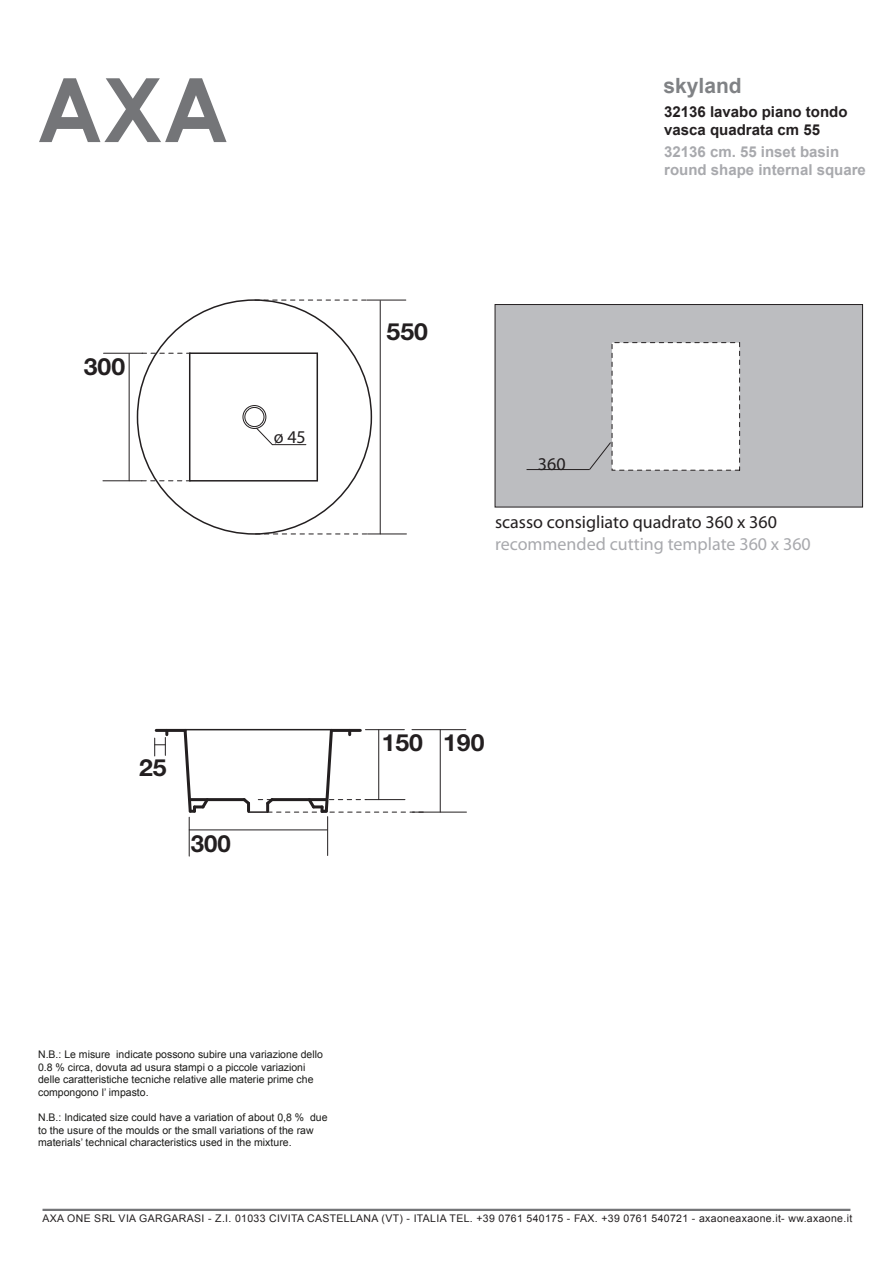
<style>
.page{position:relative;width:893px;height:1263px;background:#fff}
.page>*{position:absolute;margin:0;border:0;box-sizing:border-box;transform-origin:0 0}
.t1{font:700 23.7px "Helvetica Neue LT Std";color:#231f20;scale:1.05 1}
.t2{font:700 23.7px "Helvetica Neue LT Std";color:#231f20}
.t3{font:700 21px "Arial";color:#808285}
.t4{font:18px "Myriad Pro";color:#231f20}
.t5{font:18px "Myriad Pro";color:#a8a9ad}
.t6{font:700 15px/18px "Arial";color:#a8a9ad}
.t7{font:700 15px/18px "Arial";color:#231f20}
.t8{font:10.5px/12.6px "Arial";color:#1b1b19}
.t9{font:10.5px "Arial";letter-spacing:.035em;color:#231f20}
</style>
<div class="page">
<div style="left:495px;top:304px;width:368px;height:203px;background:#bcbdc0;border:1px solid #231f20"></div>
<hr style="left:43px;top:1209px;width:807px;height:2px;background:#747578">
<svg style="left:39px;top:78px;width:188px;height:64px"></svg>
<svg style="left:142px;top:353px;width:47px;height:1px"></svg>
<svg style="left:273px;top:300px;width:94px;height:1px"></svg>
<svg style="left:273px;top:533px;width:95px;height:1px"></svg>
<svg style="left:142px;top:480px;width:47px;height:1px"></svg>
<hr style="left:380px;top:301px;width:1px;height:233px;background:#231f20">
<hr style="left:368px;top:533px;width:38px;height:1px;background:#231f20">
<hr style="left:367px;top:300px;width:39px;height:1px;background:#231f20">
<hr style="left:440px;top:730px;width:1px;height:82px;background:#231f20">
<hr style="left:413px;top:812px;width:53px;height:1px;background:#231f20">
<hr style="left:412px;top:729px;width:54px;height:1px;background:#231f20">
<hr style="left:189px;top:829px;width:138px;height:1px;background:#231f20">
<hr style="left:189px;top:817px;width:1px;height:39px;background:#231f20">
<hr style="left:327px;top:817px;width:1px;height:38px;background:#231f20">
<hr style="left:129px;top:354px;width:1px;height:127px;background:#231f20">
<hr style="left:103px;top:480px;width:39px;height:1px;background:#231f20">
<hr style="left:104px;top:353px;width:38px;height:1px;background:#231f20">
<div style="left:244px;top:407px;width:20px;height:20px;border:1px solid #231f20;border-radius:50%"></div>
<div style="left:243px;top:405px;width:23px;height:24px;border:1px solid #231f20;border-radius:50%"></div>
<hr style="left:156px;top:729px;width:29px;height:3px;background:#231f20">
<hr style="left:191px;top:798px;width:53px;height:3px;background:#231f20">
<svg style="left:182px;top:728px;width:29px;height:85px"></svg>
<svg style="left:154px;top:730px;width:14px;height:26px"></svg>
<svg style="left:240px;top:728px;width:188px;height:85px"></svg>
<hr style="left:185px;top:729px;width:146px;height:1px;background:#231f20">
<svg style="left:589px;top:441px;width:23px;height:30px"></svg>
<hr style="left:526px;top:469px;width:64px;height:1px;background:#231f20">
<svg style="left:256px;top:427px;width:17px;height:19px"></svg>
<hr style="left:272px;top:444px;width:34px;height:1px;background:#231f20">
<div style="left:189px;top:352px;width:129px;height:129px;border:2px solid #231f20"></div>
<div style="left:612px;top:342px;width:128px;height:129px;background:#fff;border:1px dashed #231f20"></div>
<h2 class="t3" style="left:664px;top:72px;width:80px">skyland</h2>
<h3 class="t7" style="left:664px;top:103px;width:185px">32136 lavabo piano tondo vasca quadrata cm 55</h3>
<h1 class="t1" style="left:84px;top:352px;width:41px">300</h1>
<h3 class="t4" style="left:274px;top:425px;width:34px">ø 45</h3>
<h1 class="t1" style="left:139px;top:753px;width:28px">25</h1>
<h1 class="t2" style="left:191px;top:829px;width:42px">300</h1>
<h1 class="t1" style="left:387px;top:317px;width:41px">550</h1>
<h3 class="t6" style="left:664px;top:143px;width:203px">32136 cm. 55 inset basin round shape internal square</h3>
<h3 class="t4" style="left:538px;top:452px;width:29px">360</h3>
<h3 class="t4" style="left:495px;top:511px;width:283px">scasso consigliato quadrato 360 x 360</h3>
<h3 class="t5" style="left:495px;top:532px;width:317px">recommended cutting template 360 x 360</h3>
<h1 class="t1" style="left:382px;top:728px;width:99px">150 190</h1>
<p class="t8" style="left:38px;top:1048px;width:286px">N.B.: Le misure indicate possono subire una variazione dello 0.8 % circa, dovuta ad usura stampi o a piccole variazioni delle caratteristiche tecniche relative alle materie prime che compongono l’ impasto.</p>
<p class="t8" style="left:38px;top:1111px;width:291px">N.B.: Indicated size could have a variation of about 0,8 % due to the usure of the moulds or the small variations of the raw materials’ technical characteristics used in the mixture.</p>
<p class="t9" style="left:43px;top:1212px;width:811px">AXA ONE SRL VIA GARGARASI - Z.I. 01033 CIVITA CASTELLANA (VT) - ITALIA TEL. +39 0761 540175 - FAX. +39 0761 540721 - axaoneaxaone.it- ww.axaone.it</p>
</div>
